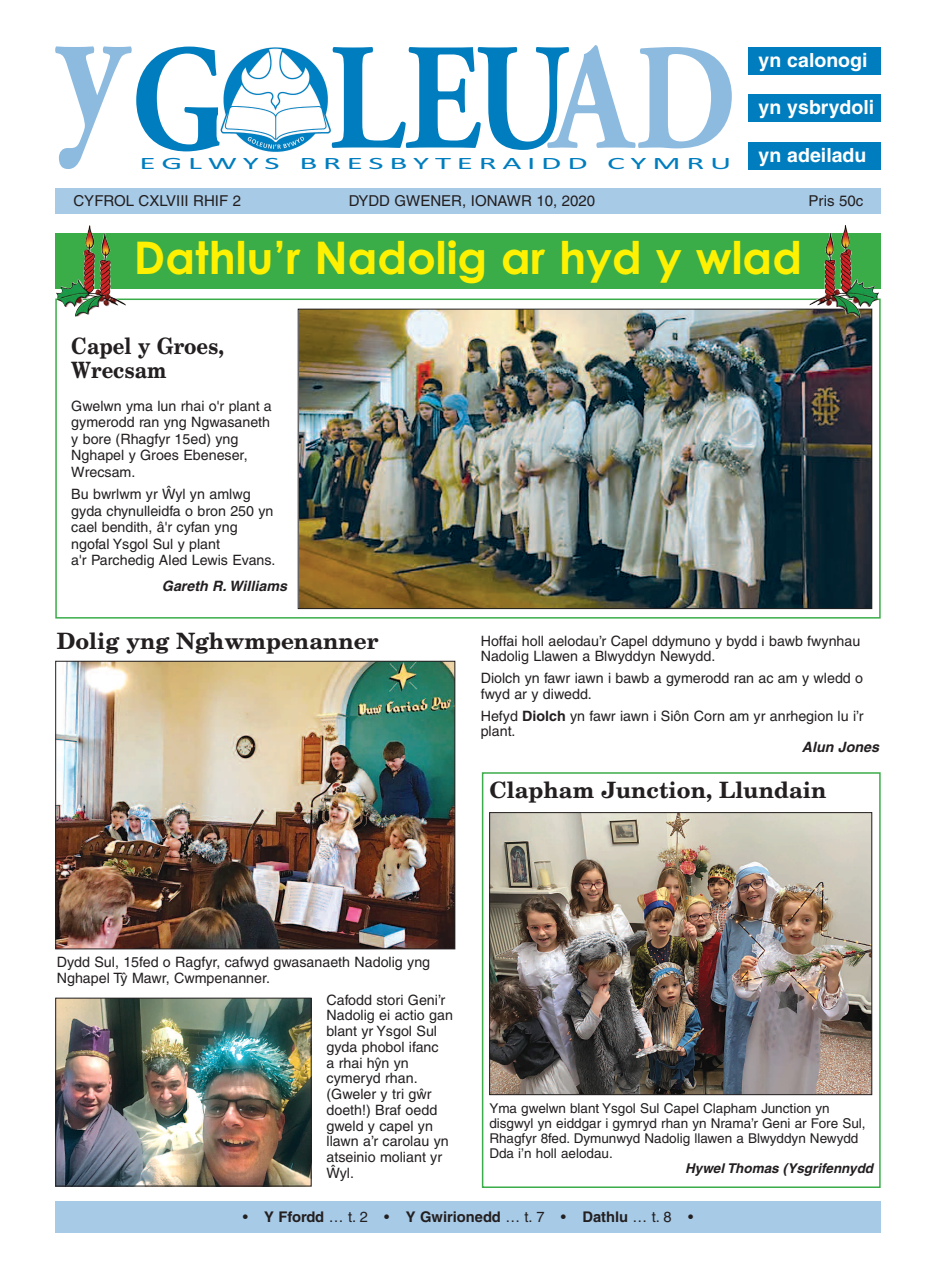
<style>
.page{position:relative;width:936px;height:1263px;background:#fff}
.page>*{position:absolute;margin:0;border:0;box-sizing:border-box;transform-origin:0 0}
.t1{font:700 187.5px "WA Gara";color:#8dbbe0;scale:.8 1}
.t2{font:700 151.5px "WA Gara";letter-spacing:-.01em;color:#007dbe;scale:.85 1}
.t3{font:700 45px "Century Gothic";color:#fff101}
.t4{font:700 22.5px "W School";color:#231f20}
.t5{font:700 22.5px/24px "W School";color:#231f20;scale:.9 1}
.t6{font:700 19.5px "W Helv";color:#fff}
.t7{font:17.4px "Calibri";letter-spacing:.175em;color:#007dbe;scale:1.9 1}
.t8{font:15px "W Hel Plain";color:#231f20}
.t9{font:700 14.7px "W Helv";color:#231f20}
.t10{font:14.25px/15.8px "W Hel Plain";color:#231f20}
.t11{font:14.25px "W Helv Bol Obliq";color:#231f20}
.t12{font:13.5px/15px "W Hel Plain";color:#231f20}
.t13{font:13.5px "W Helv Bol Obliq";color:#231f20}
.s1{color:#fff}
.s2{color:#8dbbe0}
.s3{font-family:"W Helv";font-weight:700}
.s4{font-family:"W Hel Plain";font-weight:400}
</style>
<div class="page">
<div style="left:55px;top:1201px;width:825px;height:32px;background:#a7cae7"></div>
<div style="left:55px;top:188px;width:825px;height:26px;background:#a7cae7"></div>
<div style="left:748px;top:47px;width:132px;height:28px;background:#007dbe"></div>
<div style="left:748px;top:94px;width:132px;height:28px;background:#007dbe"></div>
<div style="left:748px;top:142px;width:132px;height:28px;background:#007dbe"></div>
<img style="left:220px;top:47px;width:111px;height:105px">
<div style="left:55px;top:234px;width:825px;height:55px;background:#3aad49"></div>
<img style="left:57px;top:1000px;width:252px;height:184px">
<div style="left:55px;top:998px;width:256px;height:188px;border:1px solid #231f20"></div>
<img style="left:57px;top:663px;width:396px;height:284px">
<div style="left:55px;top:661px;width:400px;height:288px;border:1px solid #231f20"></div>
<div style="left:482px;top:772px;width:398px;height:416px;border:2px solid #3aad49"></div>
<div style="left:55px;top:298px;width:825px;height:321px;border:2px solid #3aad49"></div>
<img style="left:300px;top:311px;width:570px;height:296px">
<img style="left:809px;top:225px;width:70px;height:93px">
<img style="left:56px;top:225px;width:70px;height:91px">
<img style="left:491px;top:814px;width:379px;height:279px">
<div style="left:489px;top:812px;width:383px;height:283px;border:1px solid #231f20"></div>
<h2 class="t2" style="left:229px;top:7px;width:599px"><span class="s1">O</span>LEU<span class="s2">AD</span></h2>
<h1 class="t1" style="left:57px;top:-52px;width:212px">y<sub>G</sub></h1>
<p class="t7" style="left:140px;top:153px;width:313px">EGLWYS BRESBYTERAIDD CYMRU</p>
<h3 class="t6" style="left:758px;top:48px;width:110px">yn calonogi</h3>
<h3 class="t6" style="left:758px;top:96px;width:117px">yn ysbrydoli</h3>
<h3 class="t6" style="left:758px;top:144px;width:109px">yn adeiladu</h3>
<p class="t8" style="left:73px;top:192px;width:169px">CYFROL CXLVIII RHIF 2</p>
<p class="t8" style="left:349px;top:192px;width:248px">DYDD GWENER, IONAWR 10, 2020</p>
<p class="t8" style="left:808px;top:192px;width:56px">Pris 50c</p>
<h3 class="t3" style="left:134px;top:232px;width:669px">Dathlu’r Nadolig ar hyd y wlad</h3>
<h3 class="t5" style="left:71px;top:334px;width:171px">Capel y Groes,<br>Wrecsam</h3>
<p class="t10" style="left:71px;top:398px;width:202px;line-height:16.5px">Gwelwn yma lun rhai o'r plant a gymerodd ran yng Ngwasaneth y bore (Rhagfyr 15ed) yng<br>Nghapel y Groes Ebeneser,<br>Wrecsam.</p>
<p class="t10" style="left:71px;top:486px;width:206px;line-height:16.5px">Bu bwrlwm yr flyl yn amlwg gyda chynulleidfa o bron 250 yn cael bendith, â'r cyfan yng ngofal Ysgol Sul y plant<br>a'r Parchedig Aled Lewis Evans.</p>
<p class="t11" style="left:162px;top:577px;width:126px">Gareth R. Williams</p>
<h3 class="t4" style="left:57px;top:628px;width:323px">Dolig yng Nghwmpenanner</h3>
<p class="t10" style="left:480px;top:633px;width:381px">Hoffai holl aelodau’r Capel ddymuno y bydd i bawb fwynhau<br>Nadolig Llawen a Blwyddyn Newydd.</p>
<p class="t10" style="left:480px;top:670px;width:384px">Diolch yn fawr iawn i bawb a gymerodd ran ac am y wledd o fwyd ar y diwedd.</p>
<p class="t10" style="left:480px;top:708px;width:384px">Hefyd <span class="s3">Diolch</span> yn fawr iawn i Siôn Corn am yr anrhegion lu i’r plant.</p>
<p class="t11" style="left:801px;top:739px;width:79px">Alun Jones</p>
<h3 class="t4" style="left:489px;top:777px;width:339px">Clapham Junction, Llundain</h3>
<p class="t10" style="left:57px;top:954px;width:375px">Dydd Sul, 15fed o Ragfyr, cafwyd gwasanaeth Nadolig yng<br>Nghapel Tª Mawr, Cwmpenanner.</p>
<p class="t10" style="left:326px;top:992px;width:128px">Cafodd stori Geni’r<br>Nadolig ei actio gan blant yr Ysgol Sul gyda phobol ifanc<br>a rhai hªn yn cymeryd rhan. (Gweler y tri gfir doeth!) Braf oedd gweld y capel yn llawn a’r carolau yn atseinio moliant yr flyl.</p>
<p class="t12" style="left:489px;top:1100px;width:378px">Yma gwelwn blant Ysgol Sul Capel Clapham Junction yn disgwyl yn eiddgar i gymryd rhan yn Nrama’r Geni ar Fore Sul, Rhagfyr 8fed. Dymunwyd Nadolig llawen a Blwyddyn Newydd Dda i’n holl aelodau.</p>
<p class="t13" style="left:685px;top:1160px;width:189px">Hywel Thomas (Ysgrifennydd</p>
<p class="t9" style="left:243px;top:1208px;width:452px"><span class="s4">•</span> Y Ffordd <span class="s4">… t. 2 •</span> Y Gwirionedd <span class="s4">… t. 7 •</span> Dathlu <span class="s4">… t. 8 •</span></p>
</div>
